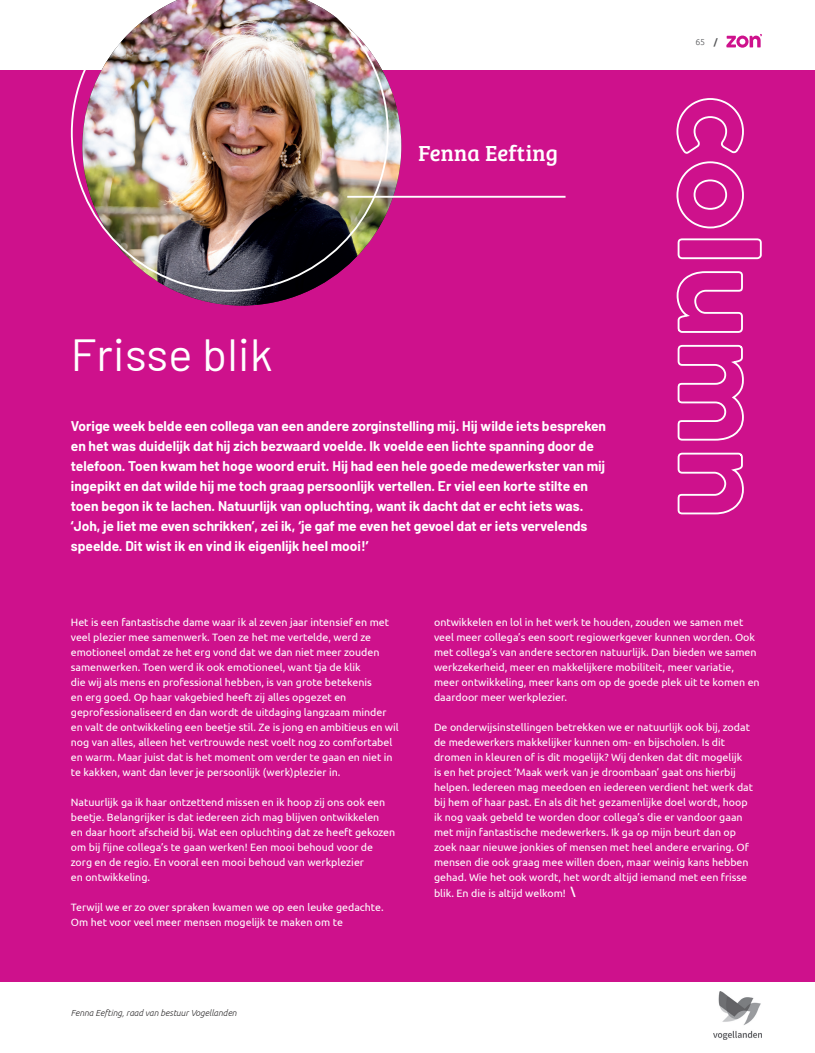
<style>
.page{position:relative;width:815px;height:1053px;background:#fff}
.page>*{position:absolute;margin:0;border:0;box-sizing:border-box;transform-origin:0 0}
.t1{font:45px "Barlow";letter-spacing:.01em;color:#fff}
.t2{font:22.5px "Bree Serif";letter-spacing:.01em;color:#fff}
.t3{font:700 13.75px/20px "Barlow";color:#fff}
.t4{font:10.62px/15px "Ubuntu";color:#fff}
.t5{font:italic 300 8.75px "Ubuntu";color:#312f30}
.t6{font:300 8.75px "Ubuntu";color:#57585a}
.s1{font-weight:700}
</style>
<div class="page">
<svg style="left:726px;top:34px;width:36px;height:14px"></svg>
<div style="left:0;top:71px;width:815px;height:910px;background:#ce118c"></div>
<svg style="left:676px;top:98px;width:86px;height:417px"></svg>
<img style="left:177px;top:70px;width:224px;height:235px">
<img style="left:71px;top:0;width:318px;height:292px">
<hr style="left:347px;top:196px;width:219px;height:2px;background:#fff">
<img style="left:714px;top:991px;width:48px;height:48px">
<h1 class="t1" style="left:71px;top:322px;width:203px">Frisse blik</h1>
<h2 class="t2" style="left:418px;top:136px;width:141px">Fenna Eefting</h2>
<p class="t3" style="left:71px;top:415px;width:537px">Vorige week belde een collega van een andere zorginstelling mij. Hij wilde iets bespreken en het was duidelijk dat hij zich bezwaard voelde. Ik voelde een lichte spanning door de telefoon. Toen kwam het hoge woord eruit. Hij had een hele goede medewerkster van mij ingepikt en dat wilde hij me toch graag persoonlijk vertellen. Er viel een korte stilte en toen begon ik te lachen. Natuurlijk van opluchting, want ik dacht dat er echt iets was. ‘Joh, je liet me even schrikken’, zei ik, ‘je gaf me even het gevoel dat er iets vervelends speelde. Dit wist ik en vind ik eigenlijk heel mooi!’</p>
<p class="t6" style="left:695px;top:37px;width:24px">65 <span class="s1">/</span></p>
<p class="t4" style="left:71px;top:614px;width:329px">Het is een fantastische dame waar ik al zeven jaar intensief en met veel plezier mee samenwerk. Toen ze het me vertelde, werd ze emotioneel omdat ze het erg vond dat we dan niet meer zouden samenwerken. Toen werd ik ook emotioneel, want tja de klik<br>die wij als mens en professional hebben, is van grote betekenis<br>en erg goed. Op haar vakgebied heeft zij alles opgezet en geprofessionaliseerd en dan wordt de uitdaging langzaam minder en valt de ontwikkeling een beetje stil. Ze is jong en ambitieus en wil nog van alles, alleen het vertrouwde nest voelt nog zo comfortabel en warm. Maar juist dat is het moment om verder te gaan en niet in te kakken, want dan lever je persoonlijk (werk)plezier in.</p>
<p class="t4" style="left:71px;top:794px;width:326px">Natuurlijk ga ik haar ontzettend missen en ik hoop zij ons ook een beetje. Belangrijker is dat iedereen zich mag blijven ontwikkelen<br>en daar hoort afscheid bij. Wat een opluchting dat ze heeft gekozen om bij fijne collega’s te gaan werken! Een mooi behoud voor de zorg en de regio. En vooral een mooi behoud van werkplezier<br>en ontwikkeling.</p>
<p class="t4" style="left:71px;top:899px;width:314px">Terwijl we er zo over spraken kwamen we op een leuke gedachte.<br>Om het voor veel meer mensen mogelijk te maken om te</p>
<p class="t5" style="left:71px;top:1007px;width:167px">Fenna Eefting, raad van bestuur Vogellanden</p>
<p class="t4" style="left:434px;top:614px;width:327px">ontwikkelen en lol in het werk te houden, zouden we samen met veel meer collega’s een soort regiowerkgever kunnen worden. Ook met collega’s van andere sectoren natuurlijk. Dan bieden we samen werkzekerheid, meer en makkelijkere mobiliteit, meer variatie, meer ontwikkeling, meer kans om op de goede plek uit te komen en daardoor meer werkplezier.</p>
<p class="t4" style="left:434px;top:719px;width:321px">De onderwijsinstellingen betrekken we er natuurlijk ook bij, zodat de medewerkers makkelijker kunnen om- en bijscholen. Is dit dromen in kleuren of is dit mogelijk? Wij denken dat dit mogelijk<br>is en het project ‘Maak werk van je droombaan’ gaat ons hierbij helpen. Iedereen mag meedoen en iedereen verdient het werk dat bij hem of haar past. En als dit het gezamenlijke doel wordt, hoop ik nog vaak gebeld te worden door collega’s die er vandoor gaan met mijn fantastische medewerkers. Ik ga op mijn beurt dan op zoek naar nieuwe jonkies of mensen met heel andere ervaring. Of mensen die ook graag mee willen doen, maar weinig kans hebben gehad. Wie het ook wordt, het wordt altijd iemand met een frisse blik. En die is altijd welkom! <span class="s1">\</span></p>
</div>
